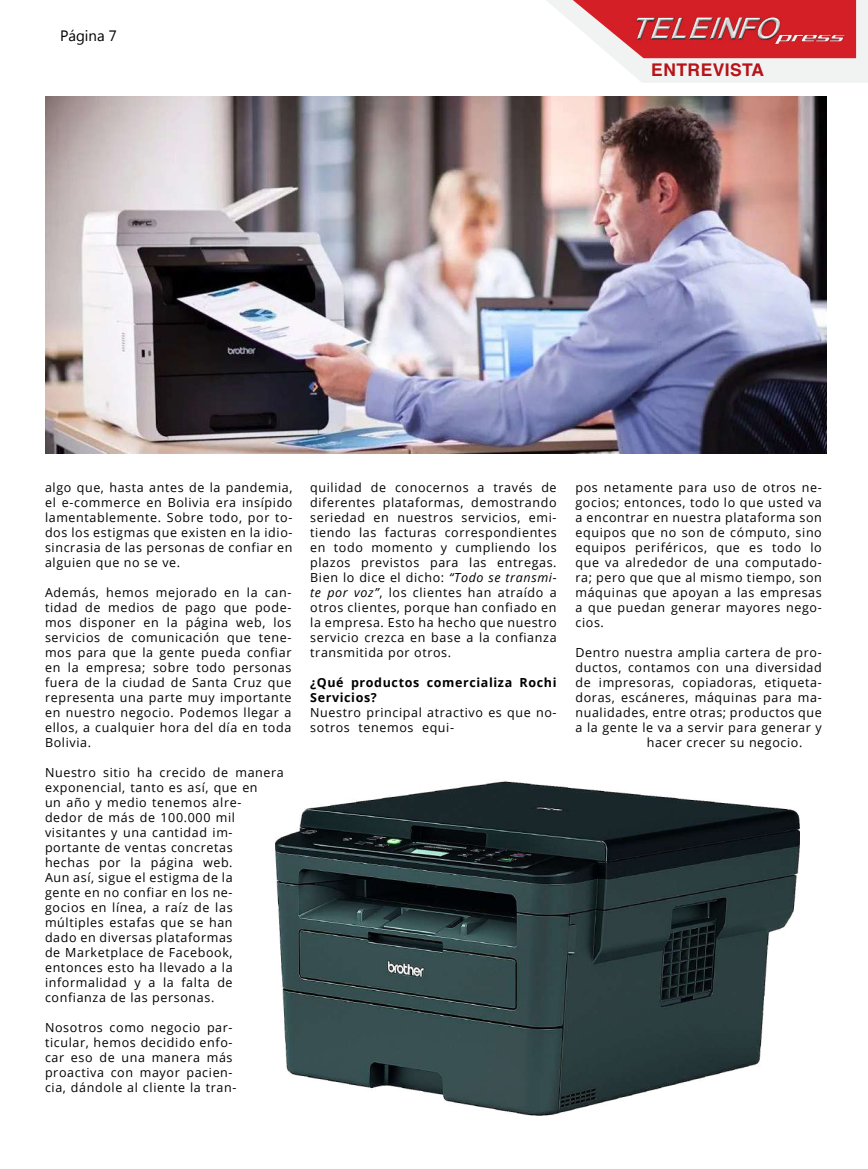
<style>
.page{position:relative;width:868px;height:1169px;background:#fff}
.page>*{position:absolute;margin:0;border:0;box-sizing:border-box;transform-origin:0 0}
.t1{font:700 17.5px "Helvetica LT Std";letter-spacing:.025em;color:#b71318}
.t2{font:15px "Myanmar Text";color:#000}
.t3{font:12.5px/15px "Open Sans";letter-spacing:.05em;color:#000;text-align:justify}
.t4{font:700 12.5px/15px "Open Sans";letter-spacing:.05em;color:#000}
.s1{font-style:italic}
</style>
<div class="page">
<svg style="left:547px;top:0;width:321px;height:83px"></svg>
<img style="left:632px;top:10px;width:216px;height:48px">
<img style="left:275px;top:781px;width:524px;height:335px">
<img style="left:45px;top:96px;width:781px;height:357px">
<p class="t2" style="left:60px;top:27px;width:58px">Página 7</p>
<h1 class="t1" style="left:651px;top:59px;width:114px">ENTREVISTA</h1>
<p class="t3" style="left:45px;top:479px;width:249px">algo que, hasta antes de la pandemia, el e-commerce en Bolivia era insípido lamentablemente. Sobre todo, por to&shy;dos los estigmas que existen en la idio&shy;sincrasia de las personas de confiar en alguien que no se ve.</p>
<p class="t3" style="left:45px;top:584px;width:248px">Además, hemos mejorado en la can&shy;tidad de medios de pago que pode&shy;mos disponer en la página web, los servicios de comunicación que tene&shy;mos para que la gente pueda confiar en la empresa; sobre todo personas fuera de la ciudad de Santa Cruz que representa una parte muy importante en nuestro negocio. Podemos llegar a ellos, a cualquier hora del día en toda Bolivia.</p>
<p class="t3" style="left:45px;top:764px;width:240px;text-align:left">Nuestro sitio ha crecido de manera exponencial, tanto es así, que en<br>un año y medio tenemos alre-<br>dedor de más de 100.000 mil visitantes y una cantidad im&shy;portante de ventas concretas<br>hechas por la página web.<br>Aun así, sigue el estigma de la<br>gente en no confiar en los ne-<br>gocios en línea, a raíz de las múltiples estafas que se han<br>dado en diversas plataformas<br>de Marketplace de Facebook, entonces esto ha llevado a la informalidad y a la falta de confianza de las personas.</p>
<p class="t3" style="left:45px;top:1019px;width:193px;text-align:left">Nosotros como negocio par&shy;ticular, hemos decidido enfo&shy;car eso de una manera más proactiva con mayor pacien&shy;cia, dándole al cliente la tran-</p>
<p class="t3" style="left:310px;top:479px;width:248px">quilidad de conocernos a través de diferentes plataformas, demostrando seriedad en nuestros servicios, emi&shy;tiendo las facturas correspondientes en todo momento y cumpliendo los plazos previstos para las entregas.<br>Bien lo dice el dicho: <span class="s1">“Todo se transmi&shy;te por voz”</span>, los clientes han atraído a otros clientes, porque han confiado en la empresa. Esto ha hecho que nuestro servicio crezca en base a la confianza transmitida por otros.</p>
<p class="t4" style="left:310px;top:674px;width:248px">¿Qué productos comercializa Rochi<br>Servicios?</p>
<p class="t3" style="left:310px;top:704px;width:248px">Nuestro principal atractivo es que no&shy;sotros tenemos equi-</p>
<p class="t3" style="left:575px;top:479px;width:248px">pos netamente para uso de otros ne&shy;gocios; entonces, todo lo que usted va a encontrar en nuestra plataforma son equipos que no son de cómputo, sino equipos periféricos, que es todo lo que va alrededor de una computado&shy;ra; pero que que al mismo tiempo, son máquinas que apoyan a las empresas a que puedan generar mayores nego&shy;cios.</p>
<p class="t3" style="left:575px;top:644px;width:248px">Dentro nuestra amplia cartera de pro-</p>
<p class="t3" style="left:575px;top:659px;width:248px">ductos, contamos con una diversidad</p>
<p class="t3" style="left:575px;top:674px;width:248px">de impresoras, copiadoras, etiqueta-</p>
<p class="t3" style="left:575px;top:689px;width:248px">doras, escáneres, máquinas para ma-</p>
<p class="t3" style="left:575px;top:704px;width:248px">nualidades, entre otras; productos que</p>
<p class="t3" style="left:575px;top:719px;width:248px">a la gente le va a servir para generar y</p>
<p class="t3" style="left:646px;top:734px;width:157px">hacer crecer su negocio.</p>
</div>
